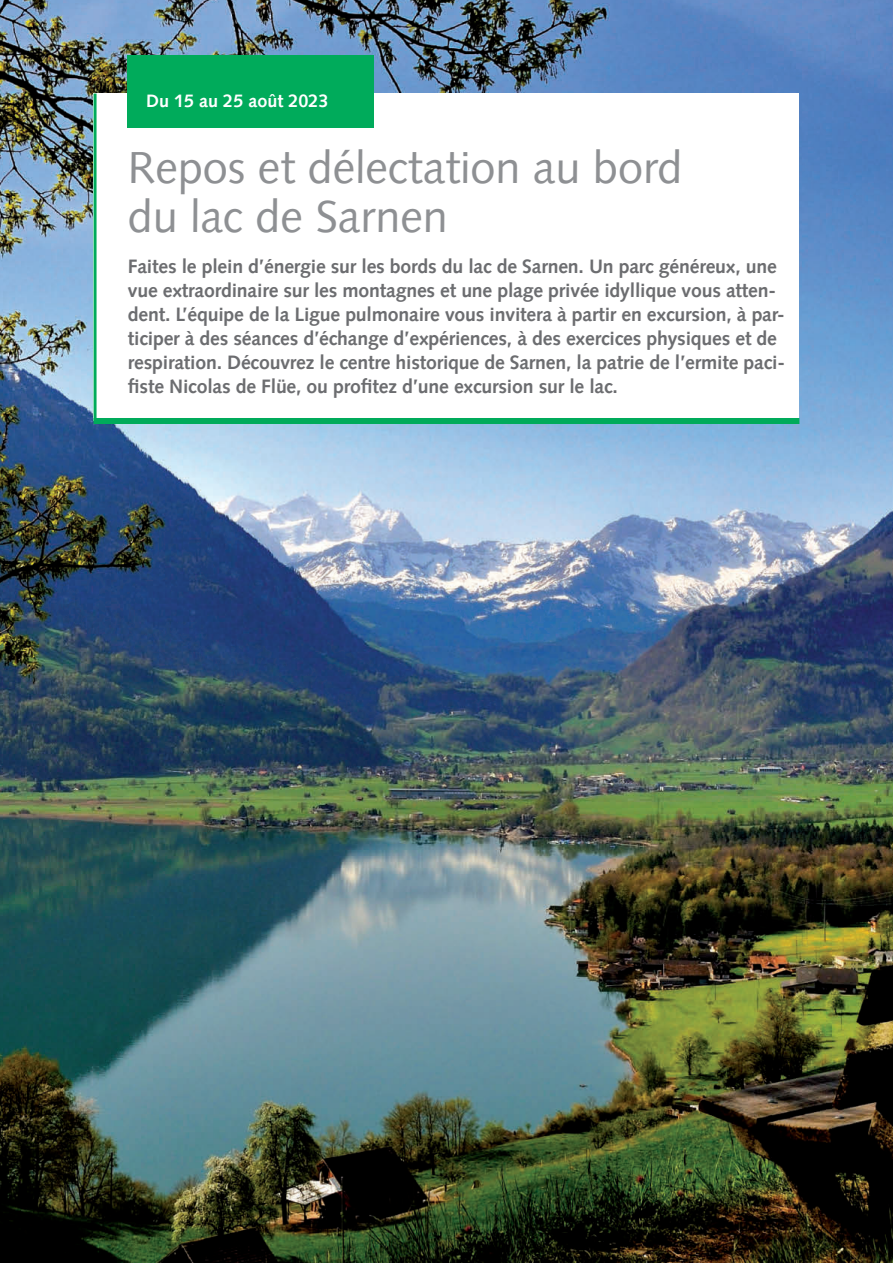
<style>
.page{position:relative;width:893px;height:1263px;background:#fff}
.page>*{position:absolute;margin:0;border:0;box-sizing:border-box;transform-origin:0 0}
._01a__Titel_30pt{font:45px/49.5px "Syntax LT Pro";color:#8e9093}
._03_Lead{font:700 19.5px/24px "Syntax LT Pro";letter-spacing:-.01em;color:#6c6d70}
._01_Datum{font:700 18px "Syntax LT Pro";color:#fff}
</style>
<div class="page">
<img style="left:0;top:0;width:893px;height:1263px">
<div style="left:94px;top:94px;width:705px;height:327px;background:#fff"></div>
<hr style="left:94px;top:94px;width:3px;height:327px;background:#00ab5b">
<div style="left:94px;top:418px;width:705px;height:6px;background:#00ab5b"></div>
<div style="left:128px;top:55px;width:246px;height:73px;background:#00ab5b"></div>
<p class="_01_Datum" style="left:146px;top:90px;width:184px">Du 15 au 25 août 2023</p>
<p class="_01a__Titel_30pt" style="left:128px;top:142px;width:556px">Repos et délectation au bord du lac de Sarnen</p>
<p class="_03_Lead" style="left:128px;top:254px;width:659px">Faites le plein d’énergie sur les bords du lac de Sarnen. Un parc généreux, une vue extraordinaire sur les montagnes et une plage privée idyllique vous atten&shy;dent. L’équipe de la Ligue pulmonaire vous invitera à partir en excursion, à par&shy;ticiper à des séances d’échange d’expériences, à des exercices physiques et de respiration. Découvrez le centre historique de Sarnen, la patrie de l’ermite paci&shy;fiste Nicolas de Flüe, ou profitez d’une excursion sur le lac.</p>
</div>
